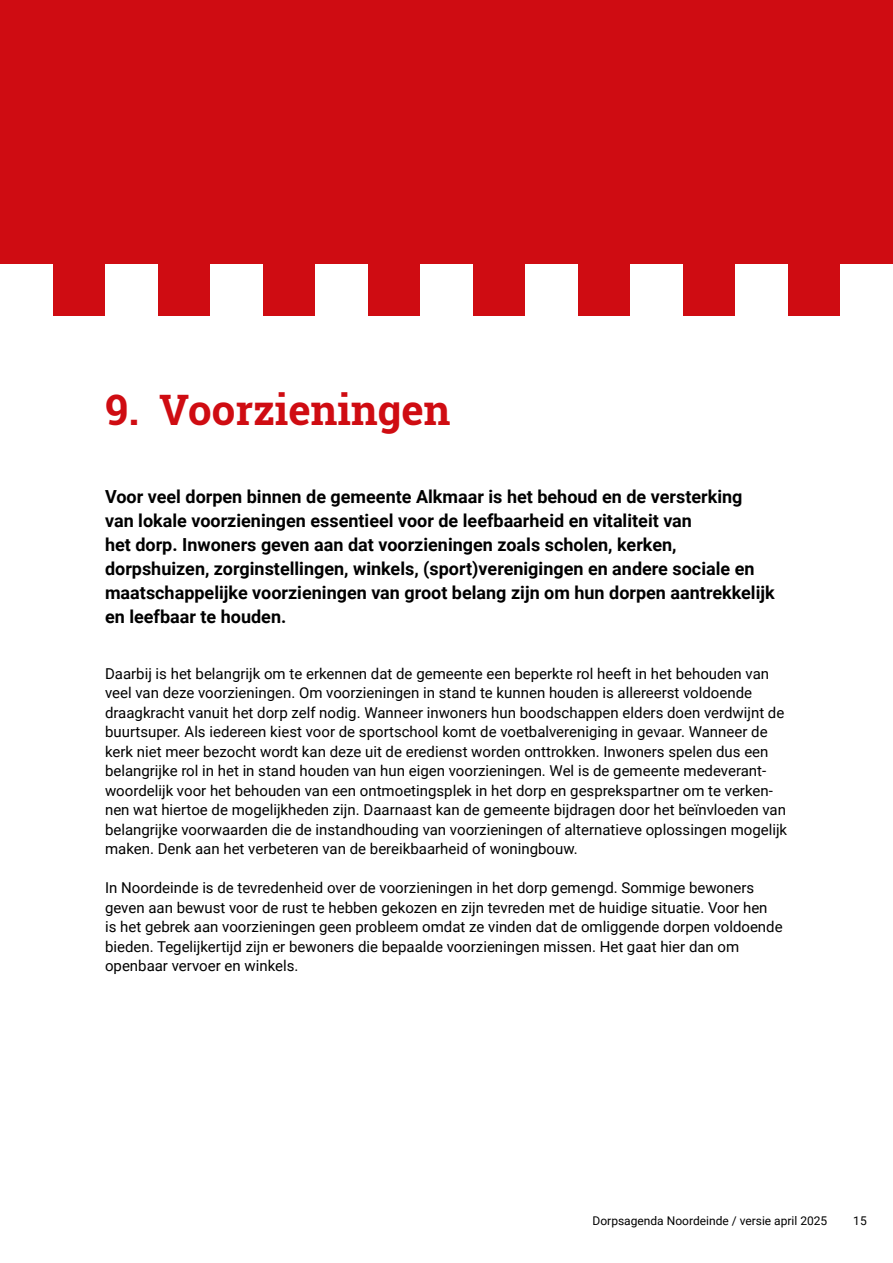
<style>
.page{position:relative;width:893px;height:1263px;background:#fff}
.page>*{position:absolute;margin:0;border:0;box-sizing:border-box;transform-origin:0 0}
.H1_Hoofdstukkop_NR{font:700 42px "Roboto Slab";color:#cf0c12}
.P_Intro{font:700 18px/24px "Roboto";color:#000}
.P_platte_tekst_over_2_koloms{font:15px/19.5px "Roboto";color:#000}
.t1{font:12px "Roboto";color:#000}
</style>
<div class="page">
<div style="left:0;top:0;width:893px;height:329px;background:#cf0c12"></div>
<div style="left:0;top:264px;width:53px;height:65px;background:#fff"></div>
<div style="left:420px;top:264px;width:53px;height:65px;background:#fff"></div>
<div style="left:210px;top:264px;width:53px;height:65px;background:#fff"></div>
<div style="left:630px;top:264px;width:53px;height:65px;background:#fff"></div>
<div style="left:105px;top:264px;width:53px;height:65px;background:#fff"></div>
<div style="left:525px;top:264px;width:53px;height:65px;background:#fff"></div>
<div style="left:315px;top:264px;width:53px;height:65px;background:#fff"></div>
<div style="left:735px;top:264px;width:53px;height:65px;background:#fff"></div>
<div style="left:840px;top:264px;width:53px;height:65px;background:#fff"></div>
<div style="left:0;top:316px;width:893px;height:40px;background:#fff"></div>
<h1 class="H1_Hoofdstukkop_NR" style="left:105px;top:381px;width:347px">9. Voorzieningen</h1>
<p class="P_Intro" style="left:105px;top:484px;width:671px">Voor veel dorpen binnen de gemeente Alkmaar is het behoud en de versterking van lokale voorzieningen essentieel voor de leefbaarheid en vitaliteit van<br>het dorp. Inwoners geven aan dat voorzieningen zoals scholen, kerken, dorpshuizen, zorginstellingen, winkels, (sport)verenigingen en andere sociale en maatschappelijke voorzieningen van groot belang zijn om hun dorpen aantrekkelijk en leefbaar te houden.</p>
<p class="P_platte_tekst_over_2_koloms" style="left:105px;top:663px;width:684px">Daarbij is het belangrijk om te erkennen dat de gemeente een beperkte rol heeft in het behouden van veel van deze voorzieningen. Om voorzieningen in stand te kunnen houden is allereerst voldoende draagkracht vanuit het dorp zelf nodig. Wanneer inwoners hun boodschappen elders doen verdwijnt de buurtsuper. Als iedereen kiest voor de sportschool komt de voetbalvereniging in gevaar. Wanneer de kerk niet meer bezocht wordt kan deze uit de eredienst worden onttrokken. Inwoners spelen dus een belangrijke rol in het in stand houden van hun eigen voorzieningen. Wel is de gemeente medeverant&shy;woordelijk voor het behouden van een ontmoetingsplek in het dorp en gesprekspartner om te verken&shy;nen wat hiertoe de mogelijkheden zijn. Daarnaast kan de gemeente bijdragen door het beïnvloeden van belangrijke voorwaarden die de instandhouding van voorzieningen of alternatieve oplossingen mogelijk maken. Denk aan het verbeteren van de bereikbaarheid of woningbouw.</p>
<p class="P_platte_tekst_over_2_koloms" style="left:105px;top:878px;width:679px">In Noordeinde is de tevredenheid over de voorzieningen in het dorp gemengd. Sommige bewoners geven aan bewust voor de rust te hebben gekozen en zijn tevreden met de huidige situatie. Voor hen is het gebrek aan voorzieningen geen probleem omdat ze vinden dat de omliggende dorpen voldoende bieden. Tegelijkertijd zijn er bewoners die bepaalde voorzieningen missen. Het gaat hier dan om openbaar vervoer en winkels.</p>
<p class="t1" style="left:593px;top:1212px;width:236px">Dorpsagenda Noordeinde / versie april 2025</p>
<p class="t1" style="left:853px;top:1212px;width:15px">15</p>
</div>
